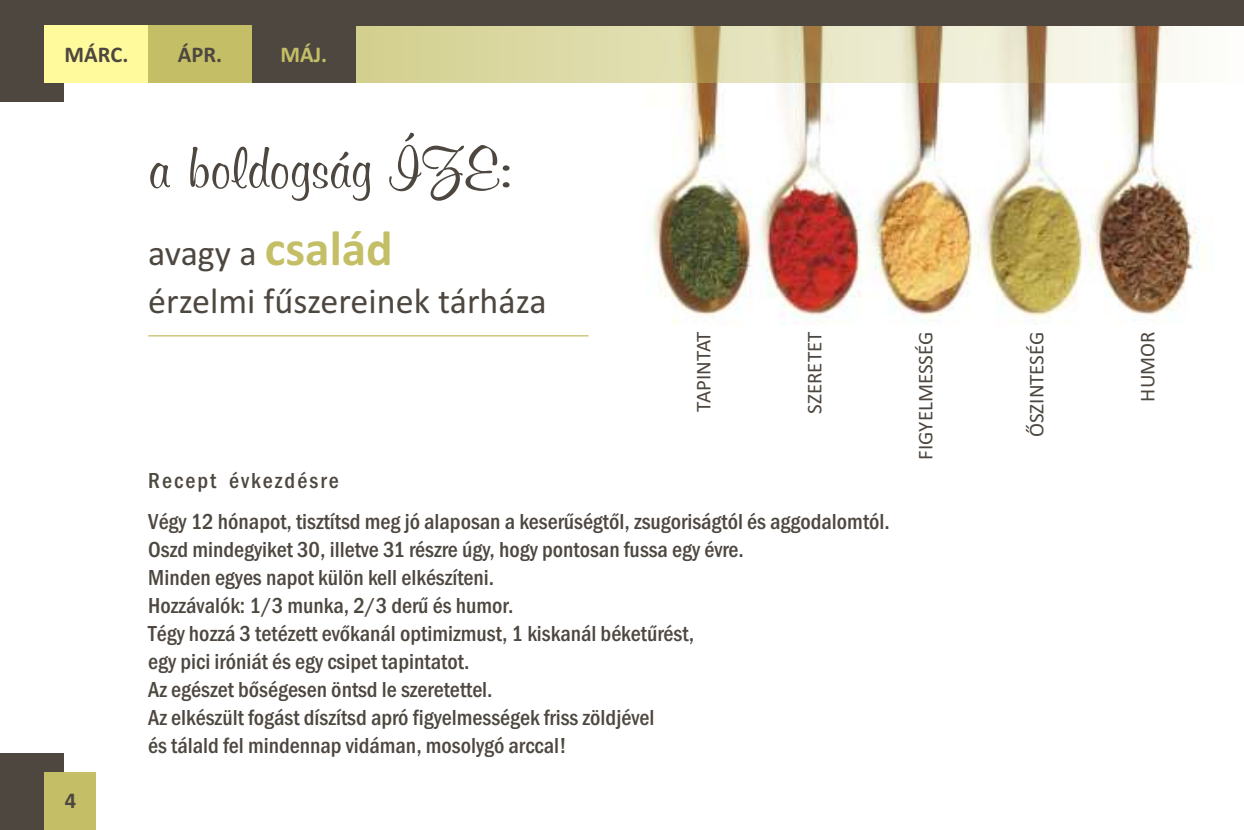
<style>
.page{position:relative;width:1244px;height:830px;background:#fff}
.page>*{position:absolute;margin:0;border:0;box-sizing:border-box;transform-origin:0 0}
.t1{font:63px "H Mural Script";color:#4d4740}
.t2{font:700 49.5px "Calibri";color:#c4bf66}
.t3{font:36px/47.5px "Calibri";color:#4d4740}
.t4{font:500 condensed 22.5px/28.1px "Franklin Gothic";color:#4d4740}
.t5{font:700 22.5px "Calibri";color:#4d4740}
.t6{font:700 22.5px "Calibri";color:#c4bf66}
.t7{font:21.15px "Calibri";color:#4d4740}
</style>
<div class="page">
<div style="left:0;top:0;width:64px;height:102px;background:#4d4740"></div>
<img style="left:652px;top:83px;width:547px;height:241px">
<svg style="left:356px;top:26px;width:831px;height:57px;background:#dad3ab"></svg>
<div style="left:0;top:0;width:1244px;height:26px;background:#4d4740"></div>
<div style="left:252px;top:26px;width:104px;height:57px;background:#4d4740"></div>
<div style="left:148px;top:26px;width:104px;height:57px;background:#c4bf66"></div>
<div style="left:45px;top:26px;width:103px;height:57px;background:#fffa9c"></div>
<div style="left:0;top:753px;width:64px;height:76px;background:#4d4740"></div>
<div style="left:45px;top:772px;width:51px;height:57px;background:#c4bf66"></div>
<hr style="left:148px;top:335px;width:440px;height:1px;background:#c4bf66">
<p class="t5" style="left:65px;top:45px;width:65px">MÁRC.</p>
<p class="t5" style="left:178px;top:45px;width:46px">ÁPR.</p>
<p class="t6" style="left:280px;top:45px;width:48px">MÁJ.</p>
<h1 class="t1" style="left:148px;top:140px;width:365px">a boldogság ÍZE:</h1>
<h2 class="t2" style="left:265px;top:228px;width:130px">család</h2>
<h3 class="t3" style="left:148px;top:232px;width:400px">avagy a<br>érzelmi fűszereinek tárháza</h3>
<p class="t7" style="left:695px;top:411px;width:81px;rotate:-90deg">TAPINTAT</p>
<p class="t7" style="left:1027px;top:437px;width:107px;rotate:-90deg">ŐSZINTESÉG</p>
<p class="t7" style="left:805px;top:413px;width:84px;rotate:-90deg">SZERETET</p>
<p class="t7" style="left:1138px;top:401px;width:71px;rotate:-90deg">HUMOR</p>
<p class="t7" style="left:917px;top:459px;width:130px;rotate:-90deg">FIGYELMESSÉG</p>
<p class="t5" style="left:65px;top:791px;width:13px">4</p>
<p class="t4" style="left:148px;top:461px;width:743px;line-height:40.7px">Recept évkezdésre<br>Végy 12 hónapot, tisztítsd meg jó alaposan a keserűségtől, zsugoriságtól és aggodalomtól.</p>
<p class="t4" style="left:148px;top:536px;width:597px">Oszd mindegyiket 30, illetve 31 részre úgy, hogy pontosan fussa egy évre.<br>Minden egyes napot külön kell elkészíteni.<br>Hozzávalók: 1/3 munka, 2/3 derű és humor.<br>Tégy hozzá 3 tetézett evőkanál optimizmust, 1 kiskanál béketűrést,<br>egy pici iróniát és egy csipet tapintatot.<br>Az egészet bőségesen öntsd le szeretettel.<br>Az elkészült fogást díszítsd apró figyelmességek friss zöldjével<br>és tálald fel mindennap vidáman, mosolygó arccal!</p>
</div>
